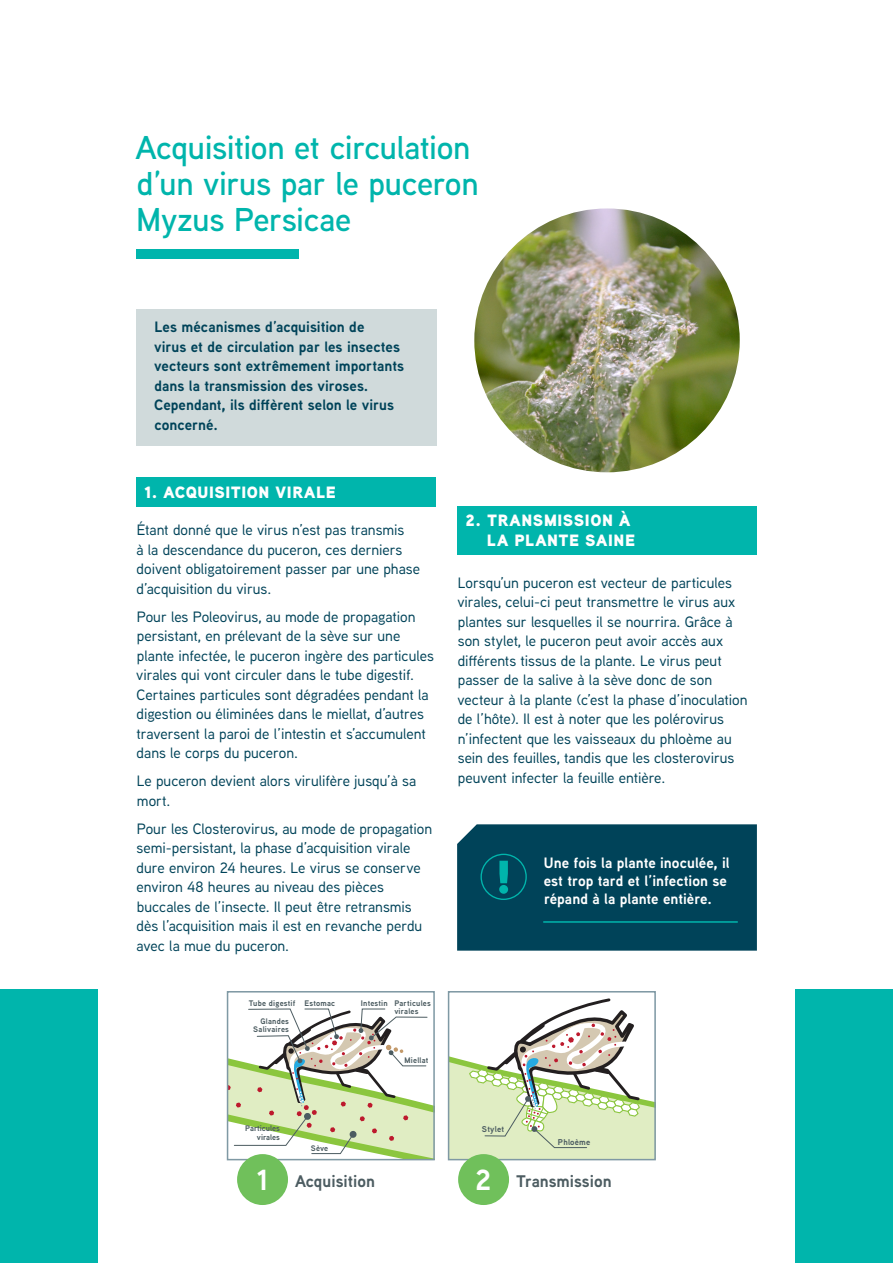
<style>
.page{position:relative;width:893px;height:1263px;background:#fff}
.page>*{position:absolute;margin:0;border:0;box-sizing:border-box;transform-origin:0 0}
.Body{font:600 33px/36px "Aaux Next";letter-spacing:-.015em;color:#00b5ac}
.t1{font:700 16.8px "Aaux Next";color:#4c5c61}
.t2{font:900 16.35px "Aaux Next";letter-spacing:.035em;color:#fff}
.Body-2{font:500 15px/19.5px "Aaux Next";color:#004359}
.Body-3{font:700 15px/19.5px "Aaux Next";color:#004359}
.t3{font:700 15px/18px "Aaux Next";color:#fff}
.t4{font:700 8.4px "Aaux Next";letter-spacing:.025em;color:#4c5c61}
.t5{font:700 8.1px/8.1px "Aaux Next";letter-spacing:.025em;color:#4c5c61;text-align:right}
.t6{font:700 8.1px/9.8px "Aaux Next";color:#4c5c61;text-align:right}
.s1{font-size:29.1px;color:#fff}
</style>
<div class="page">
<div style="left:136px;top:249px;width:163px;height:10px;background:#00b5ac"></div>
<div style="left:0;top:989px;width:98px;height:274px;background:#00b5ac"></div>
<div style="left:795px;top:989px;width:98px;height:274px;background:#00b5ac"></div>
<img style="left:474px;top:208px;width:266px;height:264px">
<div style="left:137px;top:309px;width:300px;height:137px;background:#d0dadb"></div>
<div style="left:136px;top:477px;width:300px;height:30px;background:#00b5ac"></div>
<div style="left:457px;top:506px;width:300px;height:49px;background:#00b5ac"></div>
<svg style="left:230px;top:1008px;width:202px;height:149px"></svg>
<div style="left:227px;top:991px;width:208px;height:169px;border:2px solid #7f99a4"></div>
<svg style="left:451px;top:998px;width:202px;height:159px"></svg>
<div style="left:448px;top:991px;width:208px;height:169px;border:2px solid #7f99a4"></div>
<div style="left:237px;top:1154px;width:51px;height:51px;background:#70c05b;border-radius:50%"></div>
<div style="left:458px;top:1154px;width:51px;height:51px;background:#70c05b;border-radius:50%"></div>
<div style="left:457px;top:824px;width:300px;height:127px;background:#004359"></div>
<hr style="left:543px;top:921px;width:195px;height:2px;background:#00b5ac">
<p class="Body" style="left:135px;top:129px;width:345px">Acquisition et circulation d’un virus par le puceron<br>Myzus Persicae</p>
<p class="Body-3" style="left:154px;top:317px;width:252px">Les mécanismes d’acquisition de<br>virus et de circulation par les insectes vecteurs sont extrêmement importants dans la transmission des viroses.<br>Cependant, ils diffèrent selon le virus concerné.</p>
<p class="t2" style="left:145px;top:480px;width:193px">1. ACQUISITION VIRALE</p>
<p class="Body-2" style="left:136px;top:520px;width:285px">Étant donné que le virus n’est pas transmis<br>à la descendance du puceron, ces derniers doivent obligatoirement passer par une phase d’acquisition du virus.</p>
<p class="Body-2" style="left:136px;top:606px;width:299px">Pour les Poleovirus, au mode de propagation persistant, en prélevant de la sève sur une plante infectée, le puceron ingère des particules virales qui vont circuler dans le tube digestif.<br>Certaines particules sont dégradées pendant la digestion ou éliminées dans le miellat, d’autres traversent la paroi de l’intestin et s’accumulent dans le corps du puceron.</p>
<p class="Body-2" style="left:137px;top:771px;width:281px">Le puceron devient alors virulifère jusqu’à sa mort.</p>
<p class="Body-2" style="left:136px;top:818px;width:297px">Pour les Closterovirus, au mode de propagation semi-persistant, la phase d’acquisition virale dure environ 24 heures. Le virus se conserve environ 48 heures au niveau des pièces buccales de l’insecte. Il peut être retransmis dès l’acquisition mais il est en revanche perdu avec la mue du puceron.</p>
<p class="t5" style="left:249px;top:999px;width:88px">Tube digestif Estomac</p>
<p class="t5" style="left:253px;top:1017px;width:37px">Glandes<br>Salivaires</p>
<p class="t5" style="left:394px;top:999px;width:38px;text-align:left">Particules virales</p>
<p class="t5" style="left:361px;top:999px;width:29px">Intestin</p>
<p class="t5" style="left:405px;top:1056px;width:25px">Miellat</p>
<p class="t2" style="left:466px;top:509px;width:166px">2. TRANSMISSION À</p>
<p class="t2" style="left:487px;top:528px;width:150px">LA PLANTE SAINE</p>
<p class="Body-2" style="left:457px;top:572px;width:292px">Lorsqu’un puceron est vecteur de particules virales, celui-ci peut transmettre le virus aux plantes sur lesquelles il se nourrira. Grâce à son stylet, le puceron peut avoir accès aux différents tissus de la plante. Le virus peut passer de la salive à la sève donc de son vecteur à la plante (c’est la phase d’inoculation de l’hôte). Il est à noter que les polérovirus n’infectent que les vaisseaux du phloème au sein des feuilles, tandis que les closterovirus peuvent infecter la feuille entière.</p>
<p class="t3" style="left:544px;top:854px;width:187px">Une fois la plante inoculée, il est trop tard et l’infection se répand à la plante entière.</p>
<p class="t6" style="left:245px;top:1123px;width:36px">Particules virales</p>
<p class="t5" style="left:311px;top:1144px;width:19px">Sève</p>
<p class="t4" style="left:482px;top:1123px;width:24px">Stylet</p>
<p class="t4" style="left:558px;top:1136px;width:34px">Phloème</p>
<p class="t1" style="left:257px;top:1169px;width:120px"><span class="s1">1</span> Acquisition</p>
<p class="t1" style="left:475px;top:1169px;width:138px"><span class="s1">2</span> Transmission</p>
</div>
